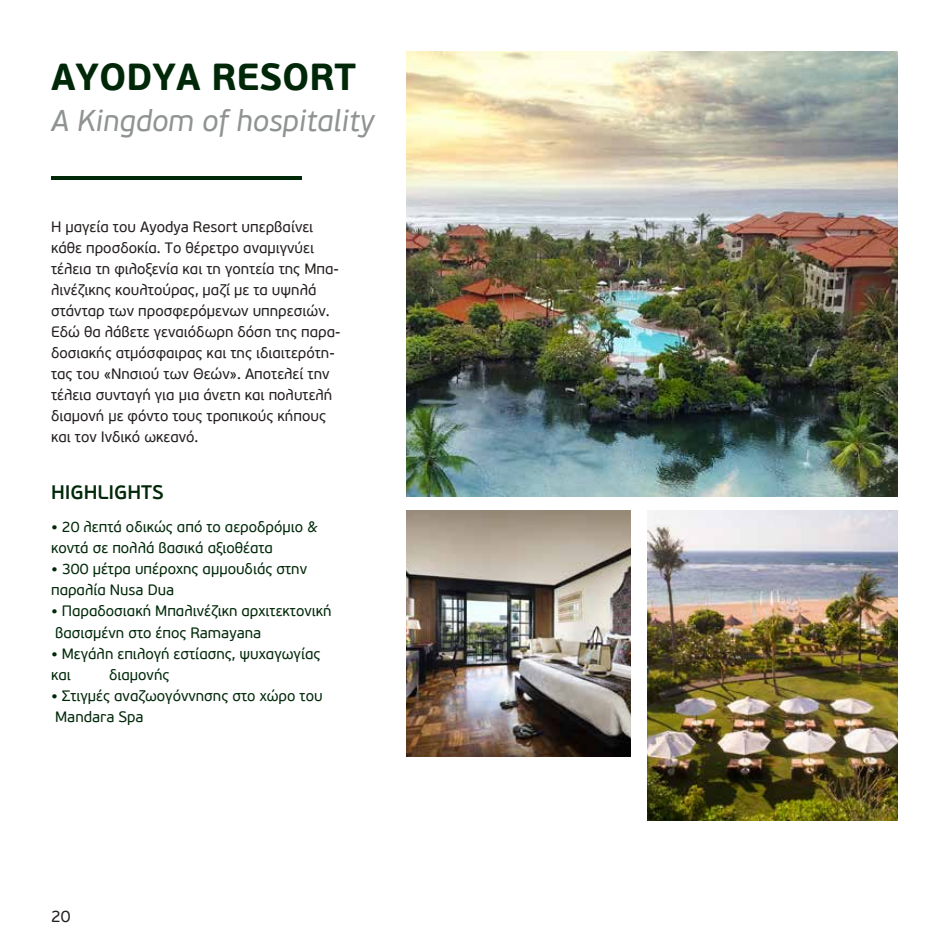
<style>
.page{position:relative;width:949px;height:949px;background:#fff}
.page>*{position:absolute;margin:0;border:0;box-sizing:border-box;transform-origin:0 0}
.t1{font:700 37.5px "PF Beau Sans Pro";color:#002808}
.t2{font:italic 30px "PF Beau Sans Pro";color:#909393}
.t3{font:600 19.5px "PF Beau Sans Pro";color:#002808}
.t4{font:16.5px "PF Beau Sans Pro";color:#241f1f}
.t5{font:15px/21px "PF Beau Sans Pro";color:#241f1f}
.t6{font:15px/21px "PF Beau Sans Pro";color:#002808}
.s1{font-weight:700}
</style>
<div class="page">
<img style="left:406px;top:510px;width:224px;height:245px">
<hr style="left:51px;top:177px;width:251px;height:3px;background:#002808">
<img style="left:647px;top:510px;width:250px;height:310px">
<img style="left:406px;top:51px;width:491px;height:445px">
<h1 class="t1" style="left:51px;top:54px;width:306px">AYODYA RESORT</h1>
<h2 class="t2" style="left:51px;top:103px;width:324px">A Kingdom of hospitality</h2>
<p class="t5" style="left:51px;top:216px;width:291px">Η μαγεία του Ayodya Resort υπερβαίνει κάθε προσδοκία. Το θέρετρο αναμιγνύει τέλεια τη φιλοξενία και τη γοητεία της Μπα&shy;λινέζικης κουλτούρας, μαζί με τα υψηλά στάνταρ των προσφερόμενων υπηρεσιών.<br>Εδώ θα λάβετε γεναιόδωρη δόση της παρα&shy;δοσιακής ατμόσφαιρας και της ιδιαιτερότη&shy;τας του «Νησιού των Θεών». Αποτελεί την τέλεια συνταγή για μια άνετη και πολυτελή διαμονή με φόντο τους τροπικούς κήπους και τον Ινδικό ωκεανό.</p>
<h3 class="t3" style="left:51px;top:480px;width:114px">HIGHLIGHTS</h3>
<p class="t6" style="left:51px;top:517px;width:268px"><span class="s1">•</span> 20 λεπτά οδικώς από το αεροδρόμιο &amp; κοντά σε πολλά βασικά αξιοθέατα</p>
<p class="t6" style="left:51px;top:559px;width:257px"><span class="s1">•</span> 300 μέτρα υπέροχης αμμουδιάς στην παραλία Nusa Dua</p>
<p class="t6" style="left:51px;top:601px;width:282px"><span class="s1">•</span> Παραδοσιακή Μπαλινέζικη αρχιτεκτονική βασισμένη στο έπος Ramayana</p>
<p class="t6" style="left:51px;top:643px;width:271px"><span class="s1">•</span> Μεγάλη επιλογή εστίασης, ψυχαγωγίας και</p>
<p class="t6" style="left:109px;top:664px;width:62px">διαμονής</p>
<p class="t6" style="left:51px;top:685px;width:273px"><span class="s1">•</span> Στιγμές αναζωογόννησης στο χώρο του<br>Mandara Spa</p>
<p class="t4" style="left:51px;top:906px;width:21px">20</p>
</div>
